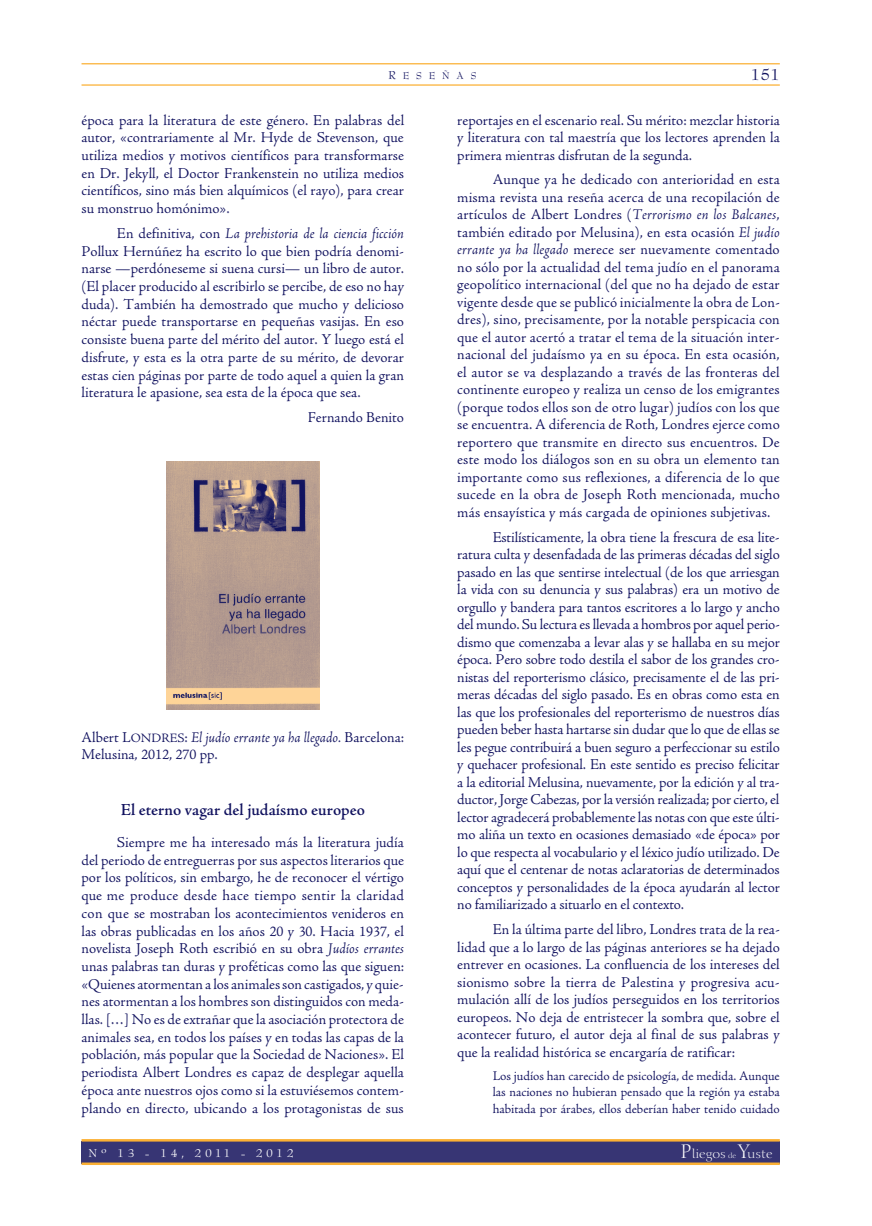
<style>
.page{position:relative;width:872px;height:1226px;background:#fff}
.page>*{position:absolute;margin:0;border:0;box-sizing:border-box;transform-origin:0 0}
.t1{font:600 17.5px "Adobe Jenson";color:#11125f}
.t2{font:17.5px "Bernhard Modern Roman SC850";color:#11125f}
.t3{font:15.62px/17.5px "Adobe Jenson";color:#11125f;text-align:justify}
.t4{font:13.75px/16.2px "Adobe Jenson";color:#11125f;text-align:justify}
.t5{font:12.5px "Bernhard Modern";letter-spacing:.28em;color:#fff}
.t6{font:12.25px "Calligraphic 810 BT";color:#fff}
.t7{font:10.62px "Bernhard Modern Roman SC850";letter-spacing:.645em;color:#11125f}
.s1{font-style:italic}
.s2{font-family:"Adobe Jenson Regular SC850"}
.s3{font-family:"Adobe Jenson Regular SC850";font-size:13.25px}
.s4{font-size:19px}
.s5{font-size:7px}
</style>
<div class="page">
<hr style="left:81px;top:63px;width:699px;height:1px;background:#fbb034">
<hr style="left:81px;top:84px;width:699px;height:2px;background:#fbb034">
<div style="left:81px;top:1141px;width:699px;height:22px;background:#373574"></div>
<hr style="left:81px;top:1139px;width:699px;height:3px;background:#fbb034">
<hr style="left:81px;top:1163px;width:699px;height:2px;background:#fbb034">
<img style="left:167px;top:461px;width:152px;height:249px">
<p class="t7" style="left:403px;top:70px;width:75px">ESEÑAS</p>
<p class="t2" style="left:750px;top:65px;width:31px">151</p>
<p class="t3" style="left:81px;top:111px;width:324px">época para la literatura de este género. En palabras del autor, «contrariamente al Mr. Hyde de Stevenson, que utiliza medios y motivos científicos para transformarse en Dr. Jekyll, el Doctor Frankenstein no utiliza medios científicos, sino más bien alquímicos (el rayo), para crear su monstruo homónimo».</p>
<p class="t3" style="left:82px;top:225px;width:324px;text-indent:35px">En definitiva, con <span class="s1">La prehistoria de la ciencia ficción </span>Pollux Hernúñez ha escrito lo que bien podría denomi&shy;narse —perdóneseme si suena cursi— un libro de autor. (El placer producido al escribirlo se percibe, de eso no hay duda). También ha demostrado que mucho y delicioso néctar puede transportarse en pequeñas vasijas. En eso consiste buena parte del mérito del autor. Y luego está el disfrute, y esta es la otra parte de su mérito, de devorar estas cien páginas por parte de todo aquel a quien la gran literatura le apasione, sea esta de la época que sea.</p>
<p class="t3" style="left:308px;top:409px;width:98px">Fernando Benito</p>
<p class="t3" style="left:81px;top:729px;width:324px">Albert <span class="s2">L</span><span class="s3">ONDRES</span><span class="s2">:</span> <span class="s1">El judío errante ya ha llegado.</span> Barcelona:<br>Melusina, 2012, 270 pp.</p>
<p class="t1" style="left:121px;top:801px;width:246px">El eterno vagar del judaísmo europeo</p>
<p class="t3" style="left:81px;top:834px;width:324px;text-indent:35px">Siempre me ha interesado más la literatura judía del periodo de entreguerras por sus aspectos literarios que por los políticos, sin embargo, he de reconocer el vértigo que me produce desde hace tiempo sentir la claridad con que se mostraban los acontecimientos venideros en las obras publicadas en los años 20 y 30. Hacia 1937, el novelista Joseph Roth escribió en su obra <span class="s1">Judíos errantes </span>unas palabras tan duras y proféticas como las que siguen: «Quienes atormentan a los animales son castigados, y quie&shy;nes atormentan a los hombres son distinguidos con meda&shy;llas. […] No es de extrañar que la asociación protectora de animales sea, en todos los países y en todas las capas de la población, más popular que la Sociedad de Naciones». El periodista Albert Londres es capaz de desplegar aquella época ante nuestros ojos como si la estuviésemos contem&shy;plando en directo, ubicando a los protagonistas de sus</p>
<p class="t3" style="left:457px;top:112px;width:324px">reportajes en el escenario real. Su mérito: mezclar historia y literatura con tal maestría que los lectores aprenden la primera mientras disfrutan de la segunda.</p>
<p class="t3" style="left:457px;top:171px;width:324px;text-indent:35px">Aunque ya he dedicado con anterioridad en esta misma revista una reseña acerca de una recopilación de artículos de Albert Londres (<span class="s1">Terrorismo en los Balcanes</span>, también editado por Melusina), en esta ocasión <span class="s1">El judío errante ya ha llegado</span> merece ser nuevamente comentado no sólo por la actualidad del tema judío en el panorama geopolítico internacional (del que no ha dejado de estar vigente desde que se publicó inicialmente la obra de Lon&shy;dres), sino, precisamente, por la notable perspicacia con que el autor acertó a tratar el tema de la situación inter&shy;nacional del judaísmo ya en su época. En esta ocasión, el autor se va desplazando a través de las fronteras del continente europeo y realiza un censo de los emigrantes (porque todos ellos son de otro lugar) judíos con los que se encuentra. A diferencia de Roth, Londres ejerce como reportero que transmite en directo sus encuentros. De este modo los diálogos son en su obra un elemento tan importante como sus reflexiones, a diferencia de lo que sucede en la obra de Joseph Roth mencionada, mucho más ensayística y más cargada de opiniones subjetivas.</p>
<p class="t3" style="left:457px;top:529px;width:324px;text-indent:35px">Estilísticamente, la obra tiene la frescura de esa lite&shy;ratura culta y desenfadada de las primeras décadas del siglo pasado en las que sentirse intelectual (de los que arriesgan la vida con su denuncia y sus palabras) era un motivo de orgullo y bandera para tantos escritores a lo largo y ancho del mundo. Su lectura es llevada a hombros por aquel perio&shy;dismo que comenzaba a levar alas y se hallaba en su mejor época. Pero sobre todo destila el sabor de los grandes cro&shy;nistas del reporterismo clásico, precisamente el de las pri&shy;meras décadas del siglo pasado. Es en obras como esta en las que los profesionales del reporterismo de nuestros días pueden beber hasta hartarse sin dudar que lo que de ellas se les pegue contribuirá a buen seguro a perfeccionar su estilo y quehacer profesional. En este sentido es preciso felicitar a la editorial Melusina, nuevamente, por la edición y al tra&shy;ductor, Jorge Cabezas, por la versión realizada; por cierto, el lector agradecerá probablemente las notas con que este últi&shy;mo aliña un texto en ocasiones demasiado «de época» por lo que respecta al vocabulario y el léxico judío utilizado. De aquí que el centenar de notas aclaratorias de determinados conceptos y personalidades de la época ayudarán al lector no familiarizado a situarlo en el contexto.</p>
<p class="t3" style="left:457px;top:921px;width:324px;text-indent:35px">En la última parte del libro, Londres trata de la rea&shy;lidad que a lo largo de las páginas anteriores se ha dejado entrever en ocasiones. La confluencia de los intereses del sionismo sobre la tierra de Palestina y progresiva acu&shy;mulación allí de los judíos perseguidos en los territorios europeos. No deja de entristecer la sombra que, sobre el acontecer futuro, el autor deja al final de sus palabras y que la realidad histórica se encargaría de ratificar:</p>
<p class="t4" style="left:493px;top:1068px;width:289px">Los judíos han carecido de psicología, de medida. Aunque las naciones no hubieran pensado que la región ya estaba habitada por árabes, ellos deberían haber tenido cuidado</p>
<p class="t5" style="left:89px;top:1147px;width:207px">Nº 13 - 14, 2011 - 2012</p>
<p class="t6" style="left:680px;top:1147px;width:94px"><span class="s4">P</span>liegos <span class="s5">de</span> <span class="s4">Y</span>uste</p>
</div>
